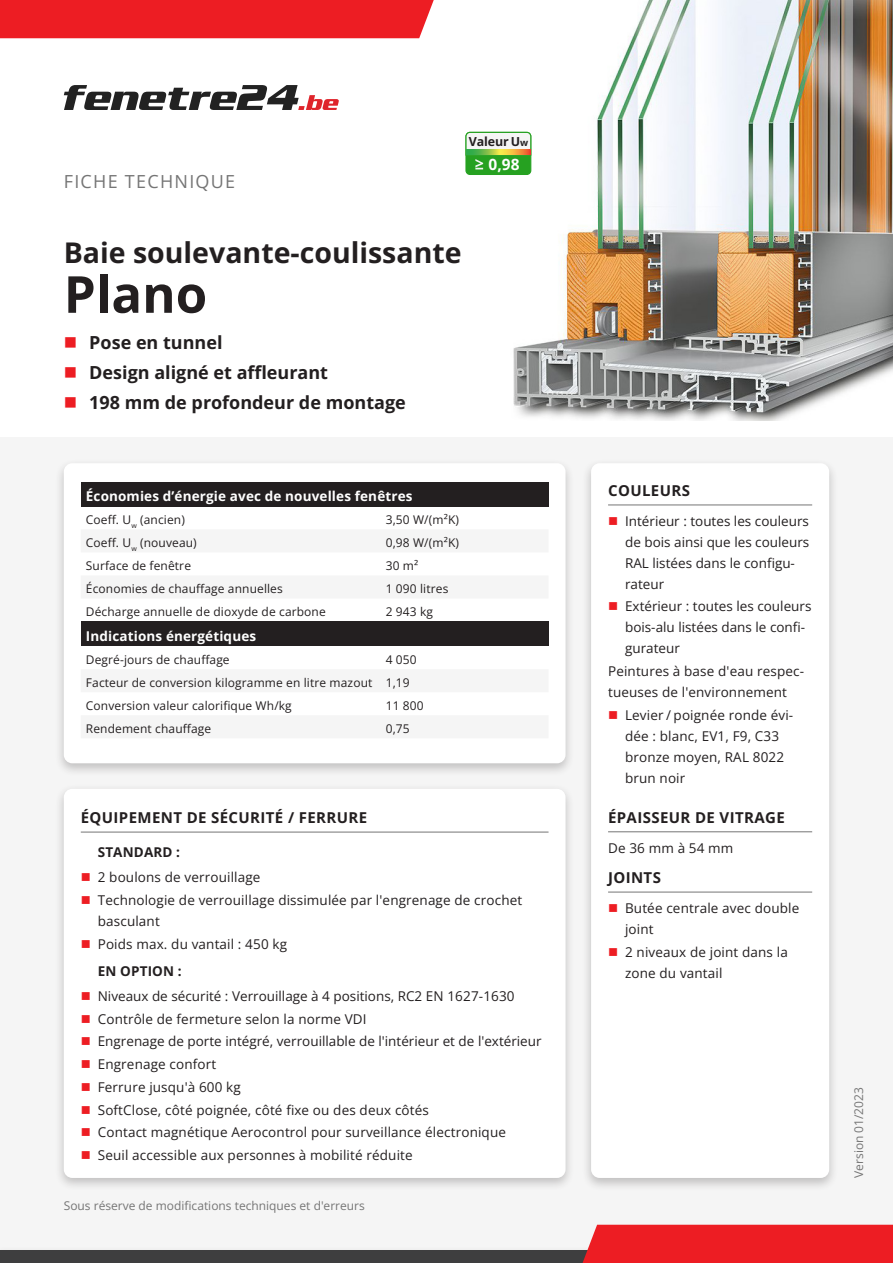
<style>
.page{position:relative;width:893px;height:1263px;background:#fff}
.page>*{position:absolute;margin:0;border:0;box-sizing:border-box;transform-origin:0 0}
.Titel{font:700 51px "Open Sans";color:#231f20}
.Titel-2{font:700 28.5px "Open Sans";color:#231f20}
.t1{font:700 18px "Open Sans";color:#231f20}
.Datenblatt{font:18px "Open Sans";letter-spacing:.07em;color:#757575}
.t2{font:700 15.45px "Open Sans";color:#fff}
.t3{font:700 15px "Open Sans";letter-spacing:.025em;color:#231f20}
.Aufzählung{font:13.5px/21px "Open Sans";letter-spacing:.01em;color:#231f20}
.t4{font:700 13.5px "Open Sans";letter-spacing:.01em;color:#fff}
.Pre-Aufzählung{font:700 13.5px "Open Sans";letter-spacing:.01em;color:#231f20}
.t5{font:700 12.45px "Open Sans";letter-spacing:-.01em;color:#231f20}
.Tabellentext{font:12px "Open Sans";letter-spacing:.01em;color:#231f20}
.t6{font:12px "Open Sans";color:#757575}
.s1{font-size:9.45px}
</style>
<div class="page">
<img style="left:513px;top:0;width:380px;height:420px">
<div style="left:0;top:438px;width:893px;height:825px;background:#f5f5f5"></div>
<div style="left:0;top:1250px;width:893px;height:13px;background:#3e3e3f"></div>
<div style="left:583px;top:1225px;width:310px;height:38px;background:#ed1d23"></div>
<div style="left:55px;top:784px;width:520px;height:407px;background:#231f20;opacity:.25"></div>
<div style="left:64px;top:789px;width:502px;height:389px;background:#fff;border-radius:9px"></div>
<hr style="left:81px;top:832px;width:468px;height:1px;background:#757575">
<div style="left:55px;top:458px;width:520px;height:318px;background:#231f20;opacity:.25"></div>
<div style="left:64px;top:463px;width:502px;height:300px;background:#fff;border-radius:9px"></div>
<div style="left:81px;top:482px;width:468px;height:24px;background:#231f20"></div>
<div style="left:81px;top:621px;width:468px;height:25px;background:#231f20"></div>
<div style="left:582px;top:458px;width:257px;height:733px;background:#231f20;opacity:.25"></div>
<div style="left:591px;top:463px;width:238px;height:715px;background:#fff;border-radius:9px"></div>
<hr style="left:608px;top:505px;width:204px;height:1px;background:#757575">
<hr style="left:608px;top:831px;width:204px;height:1px;background:#757575">
<hr style="left:608px;top:892px;width:204px;height:1px;background:#757575">
<div style="left:466px;top:132px;width:65px;height:42px;background:#26a121;border-radius:4px"></div>
<div style="left:465px;top:132px;width:66px;height:43px;border:1px solid #26a121;border-radius:4px"></div>
<svg style="left:465px;top:131px;width:67px;height:38px"></svg>
<svg style="left:64px;top:85px;width:275px;height:25px"></svg>
<div style="left:0;top:0;width:434px;height:38px;background:#ed1d23"></div>
<p class="t5" style="left:469px;top:132px;width:61px">Valeur U<span class="s1">w</span></p>
<p class="Datenblatt" style="left:64px;top:169px;width:173px">FICHE TECHNIQUE</p>
<p class="Titel-2" style="left:64px;top:233px;width:399px">Baie soulevante-coulissante</p>
<p class="Titel" style="left:64px;top:259px;width:145px">Plano</p>
<p class="t1" style="left:89px;top:330px;width:135px">Pose en tunnel</p>
<p class="t1" style="left:89px;top:360px;width:240px">Design aligné et affleurant</p>
<p class="t1" style="left:89px;top:390px;width:318px">198 mm de profondeur de montage</p>
<p class="t2" style="left:488px;top:154px;width:33px">0,98</p>
<p class="t4" style="left:86px;top:487px;width:328px">Économies d’énergie avec de nouvelles fenêtres</p>
<p class="Tabellentext" style="left:86px;top:512px;width:100px">Coeff. U<sub>w</sub> (ancien)</p>
<p class="Tabellentext" style="left:386px;top:512px;width:75px">3,50 W/(m²K)</p>
<p class="Tabellentext" style="left:86px;top:535px;width:112px">Coeff. U<sub>w</sub> (nouveau)</p>
<p class="Tabellentext" style="left:386px;top:535px;width:75px">0,98 W/(m²K)</p>
<p class="Tabellentext" style="left:86px;top:558px;width:107px">Surface de fenêtre</p>
<p class="Tabellentext" style="left:386px;top:558px;width:34px">30 m²</p>
<p class="Tabellentext" style="left:86px;top:581px;width:198px">Économies de chauffage annuelles</p>
<p class="Tabellentext" style="left:386px;top:581px;width:64px">1 090 litres</p>
<p class="Tabellentext" style="left:86px;top:604px;width:241px">Décharge annuelle de dioxyde de carbone</p>
<p class="Tabellentext" style="left:386px;top:604px;width:49px">2 943 kg</p>
<p class="t4" style="left:86px;top:627px;width:172px">Indications énergétiques</p>
<p class="Tabellentext" style="left:86px;top:651px;width:145px">Degré-jours de chauffage</p>
<p class="Tabellentext" style="left:386px;top:651px;width:33px">4 050</p>
<p class="Tabellentext" style="left:86px;top:674px;width:288px">Facteur de conversion kilogramme en litre mazout</p>
<p class="Tabellentext" style="left:386px;top:674px;width:26px">1,19</p>
<p class="Tabellentext" style="left:86px;top:698px;width:207px">Conversion valeur calorifique Wh/kg</p>
<p class="Tabellentext" style="left:386px;top:698px;width:40px">11 800</p>
<p class="Tabellentext" style="left:86px;top:721px;width:127px">Rendement chauffage</p>
<p class="Tabellentext" style="left:386px;top:721px;width:26px">0,75</p>
<p class="t3" style="left:81px;top:808px;width:288px">ÉQUIPEMENT DE SÉCURITÉ / FERRURE</p>
<p class="Pre-Aufzählung" style="left:98px;top:843px;width:84px">STANDARD :</p>
<p class="Aufzählung" style="left:98px;top:867px;width:164px">2 boulons de verrouillage</p>
<p class="Aufzählung" style="left:98px;top:889px;width:426px">Technologie de verrouillage dissimulée par l'engrenage de crochet basculant</p>
<p class="Aufzählung" style="left:98px;top:933px;width:191px">Poids max. du vantail : 450 kg</p>
<p class="Pre-Aufzählung" style="left:98px;top:961px;width:85px">EN OPTION :</p>
<p class="Aufzählung" style="left:98px;top:985px;width:418px">Niveaux de sécurité : Verrouillage à 4 positions, RC2 EN 1627-1630</p>
<p class="Aufzählung" style="left:98px;top:1008px;width:270px">Contrôle de fermeture selon la norme VDI</p>
<p class="Aufzählung" style="left:98px;top:1031px;width:445px">Engrenage de porte intégré, verrouillable de l'intérieur et de l'extérieur</p>
<p class="Aufzählung" style="left:98px;top:1053px;width:120px">Engrenage confort</p>
<p class="Aufzählung" style="left:98px;top:1076px;width:145px">Ferrure jusqu'à 600 kg</p>
<p class="Aufzählung" style="left:98px;top:1099px;width:333px">SoftClose, côté poignée, côté fixe ou des deux côtés</p>
<p class="Aufzählung" style="left:98px;top:1121px;width:410px">Contact magnétique Aerocontrol pour surveillance électronique</p>
<p class="Aufzählung" style="left:98px;top:1144px;width:316px">Seuil accessible aux personnes à mobilité réduite</p>
<p class="t6" style="left:64px;top:1197px;width:303px">Sous réserve de modifications techniques et d'erreurs</p>
<p class="t3" style="left:608px;top:480px;width:83px">COULEURS</p>
<p class="Aufzählung" style="left:625px;top:510px;width:186px">Intérieur : toutes les couleurs de bois ainsi que les couleurs<br>RAL listées dans le configu&shy;rateur</p>
<p class="Aufzählung" style="left:625px;top:596px;width:188px">Extérieur : toutes les couleurs bois-alu listées dans le confi&shy;gurateur</p>
<p class="Aufzählung" style="left:608px;top:660px;width:197px">Peintures à base d'eau respec&shy;tueuses de l'environnement</p>
<p class="Aufzählung" style="left:625px;top:704px;width:170px">Levier / poignée ronde évi&shy;dée : blanc, EV1, F9, C33 bronze moyen, RAL 8022 brun noir</p>
<p class="t3" style="left:608px;top:807px;width:178px">ÉPAISSEUR DE VITRAGE</p>
<p class="Aufzählung" style="left:608px;top:837px;width:127px">De 36 mm à 54 mm</p>
<p class="t3" style="left:608px;top:868px;width:54px">JOINTS</p>
<p class="Aufzählung" style="left:625px;top:897px;width:176px">Butée centrale avec double joint</p>
<p class="Aufzählung" style="left:625px;top:941px;width:164px">2 niveaux de joint dans la zone du vantail</p>
<p class="t6" style="left:851px;top:1178px;width:92px;rotate:-90deg">Version 01/2023</p>
</div>
